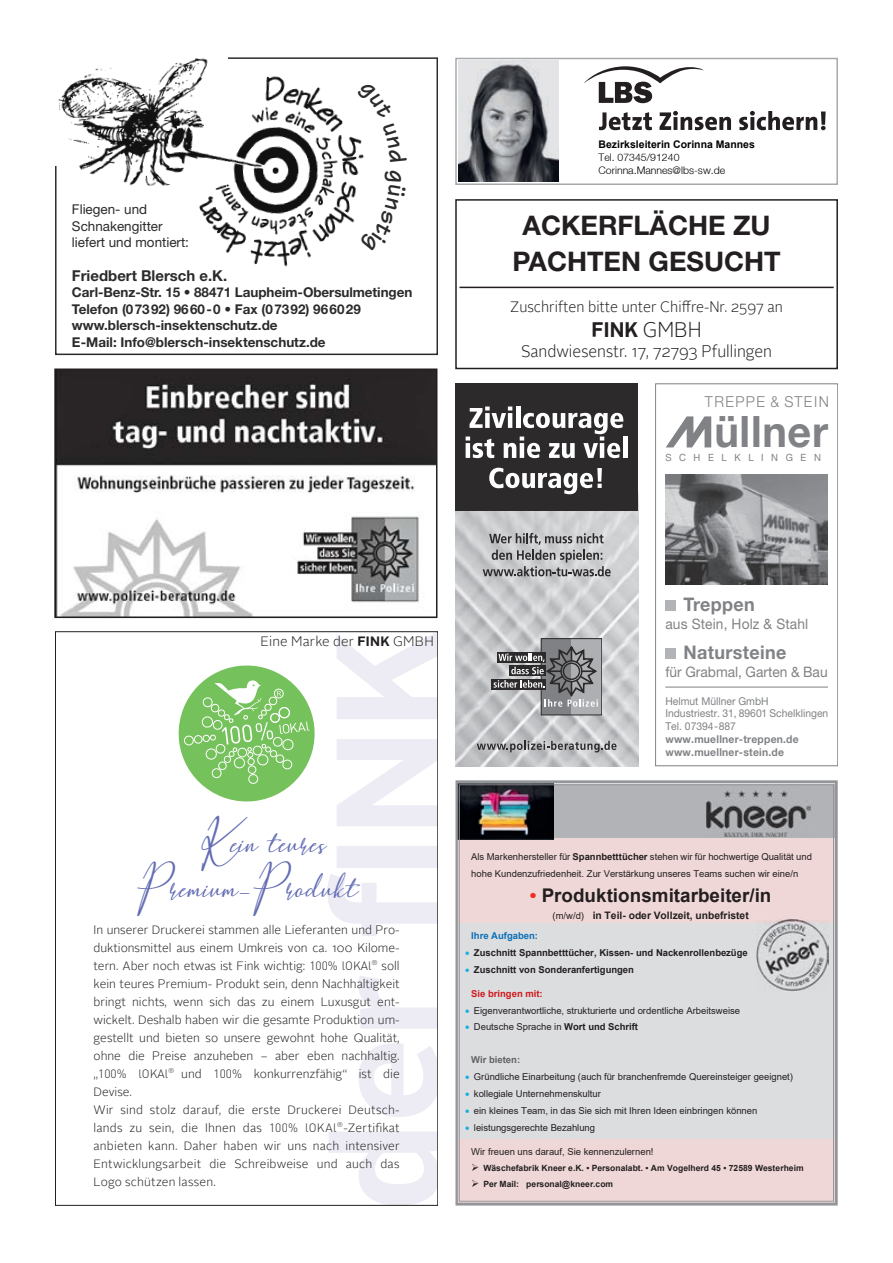
<style>
.page{position:relative;width:893px;height:1263px;background:#fff}
.page>*{position:absolute;margin:0;border:0;box-sizing:border-box;transform-origin:0 0}
.t1{font:700 43.35px "Helvetica Neue LT Std";letter-spacing:.015em;color:#808285;scale:.96 1}
.t2{font:700 27px/36px "Helvetica Neue LT Std";color:#231f20;text-align:center}
.t3{font:26.4px/45px "Hearth Stone";color:#636db3}
.t4{font:700 21px "Alright Web";color:#231f20;scale:.95 1}
.t5{font:700 18.9px "Arial";color:#231f20}
.t6{font:700 18.75px "Helvetica Neue LT Std";letter-spacing:.02em;color:#808285;scale:.96 1}
.t7{font:300 16.5px "Alright Web";color:#231f20;scale:.95 1}
.t8{font:300 15.15px "Helvetica Neue LT Std";letter-spacing:.1em;color:#808285;scale:.96 1}
.t9{font:300 15px "Alright Web";color:#231f20;scale:.95 1}
.t10{font:700 15px "Helvetica Neue";color:#2c2a2b}
.t11{font:14.4px "Helvetica Neue LT Std";color:#808285;scale:.96 1}
.t12{font:700 13.5px/16.5px "Helvetica Neue";color:#2c2a2b}
.t13{font:13.5px/16.5px "Helvetica Neue";color:#2c2a2b}
.t14{font:300 13.5px "Alright Web";letter-spacing:.015em;color:#231f20}
.t15{font:300 12px/18px "Alright Web";color:#231f20}
.t16{font:10.8px/12.8px "Helvetica Neue LT Std";color:#808285;scale:.96 1}
.t17{font:700 10.8px/13px "Helvetica Neue LT Std";letter-spacing:.02em;color:#808285;scale:.96 1}
.t18{font:300 10.5px/12.8px "Helvetica Neue";color:#000}
.t19{font:700 10.5px "Arial";color:#000}
.t20{font:700 10.35px "Arial";color:#231f20}
.t21{font:9.9px "Helvetica Neue LT Std";letter-spacing:.795em;color:#808285;scale:.96 1}
.t22{font:9.45px/16.4px "Arial";color:#231f20}
.t23{font:700 9.45px "Arial";color:#231f20}
.t24{font:700 9.45px "Arial";color:#d01b1f}
.t25{font:700 9.45px "Arial";color:#0c6fb8}
.t26{font:700 9.45px "Arial";color:#636366}
.t27{font:700 8.55px "Arial";color:#231f20}
.s1{font-weight:300}
.s2{font-weight:700}
.s3{font-size:35.25px}
.s4{font-family:"DINOT"}
.s5{color:#ee3022}
.s6{font-weight:400;font-size:9.45px}
.s7{color:#18ace3}
</style>
<div class="page">
<svg style="left:455px;top:780px;width:383px;height:425px;background:#d8cfd1"></svg>
<img style="left:706px;top:790px;width:105px;height:46px">
<img style="left:756px;top:918px;width:72px;height:73px">
<div style="left:656px;top:383px;width:182px;height:383px;border:1px solid #808285"></div>
<svg style="left:666px;top:416px;width:45px;height:31px"></svg>
<div style="left:665px;top:600px;width:11px;height:10px;background:#b2b3b7"></div>
<div style="left:665px;top:648px;width:11px;height:10px;background:#b2b3b7"></div>
<img style="left:665px;top:475px;width:163px;height:110px">
<hr style="left:665px;top:687px;width:163px;height:1px;background:#808285">
<img style="left:56px;top:57px;width:323px;height:226px">
<svg style="left:584px;top:66px;width:120px;height:38px"></svg>
<svg style="left:599px;top:111px;width:227px;height:19px"></svg>
<div style="left:455px;top:58px;width:383px;height:127px;border:2px solid #a8a9ad"></div>
<img style="left:459px;top:61px;width:99px;height:121px">
<img style="left:455px;top:511px;width:183px;height:255px">
<svg style="left:483px;top:533px;width:128px;height:43px;background:#a7a7a9"></svg>
<svg style="left:477px;top:741px;width:140px;height:11px;background:#9a9a9c"></svg>
<div style="left:455px;top:383px;width:183px;height:128px;background:#2c2a2b"></div>
<svg style="left:466px;top:406px;width:157px;height:52px"></svg>
<hr style="left:623px;top:436px;width:4px;height:22px;background:#fff">
<svg style="left:489px;top:468px;width:113px;height:26px"></svg>
<div style="left:541px;top:639px;width:30px;height:76px;background:#7f8184"></div>
<div style="left:571px;top:639px;width:31px;height:76px;background:#aeafb3"></div>
<div style="left:541px;top:638px;width:61px;height:77px;border:1px solid #2c2a2b"></div>
<svg style="left:491px;top:679px;width:3px;height:10px"></svg>
<svg style="left:494px;top:644px;width:104px;height:63px"></svg>
<hr style="left:459px;top:287px;width:375px;height:1px;background:#231f20">
<div style="left:455px;top:199px;width:383px;height:170px;border:2px solid #231f20"></div>
<svg style="left:327px;top:633px;width:109px;height:570px"></svg>
<svg style="left:178px;top:665px;width:137px;height:137px"></svg>
<img style="left:57px;top:371px;width:377px;height:244px">
<div style="left:54px;top:368px;width:383px;height:250px;border:2px solid #231f20"></div>
<svg style="left:356px;top:81px;width:23px;height:81px"></svg>
<svg style="left:360px;top:171px;width:19px;height:80px"></svg>
<p class="t13" style="left:72px;top:201px;width:119px">Fliegen- und<br>Schnakengitter liefert und montiert:</p>
<p class="t10" style="left:72px;top:266px;width:157px">Friedbert Blersch e.K.</p>
<p class="t12" style="left:72px;top:284px;width:342px">Carl-Benz-Str. 15 • 88471 Laupheim-Obersulmetingen Telefon (07392) 9660-0 • Fax (07392) 966029 www.blersch-insektenschutz.de<br>E-Mail: Info@blersch-insektenschutz.de</p>
<p class="t19" style="left:599px;top:138px;width:158px">Bezirksleiterin Corinna Mannes</p>
<p class="t18" style="left:599px;top:151px;width:128px">Tel. 07345/91240<br>Corinna.Mannes@lbs-sw.de</p>
<h2 class="t2" style="left:513px;top:207px;width:270px">ACKERFLÄCHE ZU<br>PACHTEN GESUCHT</h2>
<p class="t9" style="left:510px;top:298px;width:288px">Zuschriften bitte unter Chiffre-Nr. 2597 an</p>
<h3 class="t4" style="left:592px;top:318px;width:117px">FINK <span class="s1">GMBH</span></h3>
<h3 class="t7" style="left:521px;top:342px;width:266px">Sandwiesenstr. 17, 72793 Pfullingen</h3>
<p class="t8" style="left:705px;top:393px;width:131px">TREPPE &amp; STEIN</p>
<h1 class="t1" style="left:714px;top:405px;width:120px">üllner</h1>
<p class="t21" style="left:665px;top:451px;width:163px">SCHELKLINGEN</p>
<p class="t14" style="left:261px;top:634px;width:175px">Eine Marke der <span class="s2">FINK</span> GMBH</p>
<h3 class="t3" style="left:134px;top:822px;width:226px;text-indent:74px"><span class="s3">K</span>ein teures<br><span class="s3">P</span>remium-<span class="s3">P</span>rodukt</h3>
<p class="t15" style="left:94px;top:921px;width:308px">In unserer Druckerei stammen alle Lieferanten und Pro&shy;duktionsmittel aus einem Umkreis von ca. 100 Kilome&shy;tern. Aber noch etwas ist Fink wichtig: <span class="s4">100% lOKAl</span><sup>®</sup> soll kein teures Premium- Produkt sein, denn Nachhaltigkeit bringt nichts, wenn sich das zu einem Luxusgut ent&shy;wickelt. Deshalb haben wir die gesamte Produktion um&shy;gestellt und bieten so unsere gewohnt hohe Qualität, ohne die Preise anzuheben – aber eben nachhaltig. „<span class="s4">100% lOKAl</span><sup>®</sup> und <span class="s4">100%</span> konkurrenzfähig“ ist die Devise.<br>Wir sind stolz darauf, die erste Druckerei Deutsch&shy;lands zu sein, die Ihnen das <span class="s4">100% lOKAl</span><sup>®</sup>-Zertifikat anbieten kann. Daher haben wir uns nach intensiver Entwicklungsarbeit die Schreibweise und auch das Logo schützen lassen.</p>
<h3 class="t6" style="left:683px;top:592px;width:76px">Treppen</h3>
<p class="t11" style="left:665px;top:615px;width:150px">aus Stein, Holz &amp; Stahl</p>
<h3 class="t6" style="left:683px;top:640px;width:109px">Natursteine</h3>
<p class="t11" style="left:665px;top:663px;width:171px">für Grabmal, Garten &amp; Bau</p>
<p class="t16" style="left:665px;top:694px;width:171px">Helmut Müllner GmbH<br>Industriestr. 31, 89601 Schelklingen<br>Tel. 07394-887</p>
<p class="t17" style="left:665px;top:732px;width:140px">www.muellner-treppen.de www.muellner-stein.de</p>
<p class="t22" style="left:471px;top:849px;width:342px">Als Markenhersteller für <span class="s2">Spannbetttücher</span> stehen wir für hochwertige Qualität und hohe Kundenzufriedenheit. Zur Verstärkung unseres Teams suchen wir eine/n</p>
<h3 class="t5" style="left:530px;top:882px;width:243px"><span class="s5">•</span> Produktionsmitarbeiter/in</h3>
<p class="t20" style="left:552px;top:908px;width:198px"><span class="s6">(m/w/d)</span> in Teil- oder Vollzeit, unbefristet</p>
<p class="t25" style="left:471px;top:929px;width:68px">Ihre Aufgaben:</p>
<p class="t23" style="left:465px;top:946px;width:284px"><span class="s7">•</span> Zuschnitt Spannbetttücher, Kissen- und Nackenrollenbezüge</p>
<p class="t23" style="left:465px;top:963px;width:170px"><span class="s7">•</span> Zuschnitt von Sonderanfertigungen</p>
<p class="t24" style="left:471px;top:987px;width:73px">Sie bringen mit:</p>
<p class="t22" style="left:465px;top:1002px;width:276px"><span class="s7">•</span> Eigenverantwortliche, strukturierte und ordentliche Arbeitsweise</p>
<p class="t22" style="left:465px;top:1019px;width:174px"><span class="s7">•</span> Deutsche Sprache in <span class="s2">Wort und Schrift</span></p>
<p class="t26" style="left:471px;top:1053px;width:50px">Wir bieten:</p>
<p class="t22" style="left:465px;top:1068px;width:329px"><span class="s7">•</span> Gründliche Einarbeitung (auch für branchenfremde Quereinsteiger geeignet)</p>
<p class="t22" style="left:465px;top:1085px;width:137px"><span class="s7">•</span> kollegiale Unternehmenskultur</p>
<p class="t22" style="left:465px;top:1102px;width:294px"><span class="s7">•</span> ein kleines Team, in das Sie sich mit Ihren Ideen einbringen können</p>
<p class="t22" style="left:465px;top:1119px;width:131px"><span class="s7">•</span> leistungsgerechte Bezahlung</p>
<p class="t22" style="left:471px;top:1143px;width:184px">Wir freuen uns darauf, Sie kennenzulernen!</p>
<p class="t27" style="left:471px;top:1162px;width:334px">➢ Wäschefabrik Kneer e.K. • Personalabt. • Am Vogelherd 45 • 72589 Westerheim</p>
<p class="t27" style="left:471px;top:1178px;width:143px">➢ Per Mail: personal@kneer.com</p>
</div>
